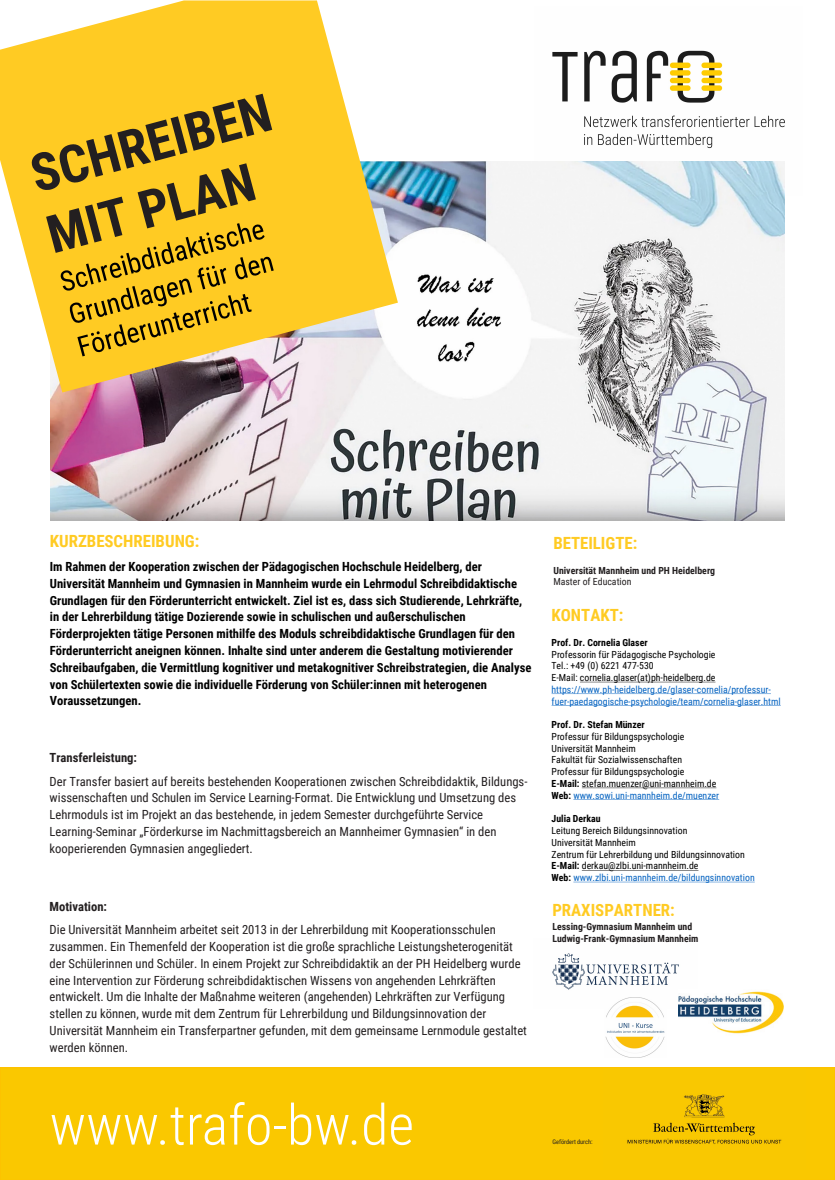
<style>
.page{position:relative;width:835px;height:1180px;background:#fff}
.page>*{position:absolute;margin:0;border:0;box-sizing:border-box;transform-origin:0 0}
.t1{font:300 56px "Roboto Condensed";color:#fff}
.t2{font:700 16.8px "Roboto Condensed";color:#ffcb23}
.t3{font:12.6px/16.8px "Roboto Condensed";color:#231f20}
.t4{font:700 12.6px/16.8px "Roboto Condensed";color:#000}
.t5{font:700 12.6px "Roboto Condensed";color:#231f20}
.t6{font:9.8px/11.8px "Roboto Condensed";color:#000}
.t7{font:9.8px/11.8px "Roboto Condensed";color:#0563c1}
.t8{font:700 9.8px/11.9px "Roboto Condensed";color:#231f20}
.t9{font:700 9.8px "Roboto Condensed";color:#000}
.t10{font:9.8px "Roboto Condensed";color:#231f20}
.t11{font:6.3px "Roboto Condensed";color:#231f20}
.s1{font-weight:700}
.s2{color:#0563c1}
</style>
<div class="page">
<img style="left:552px;top:50px;width:233px;height:145px">
<div style="left:0;top:1067px;width:834px;height:113px;background:#fac800"></div>
<img style="left:603px;top:1069px;width:202px;height:100px">
<img style="left:50px;top:161px;width:734px;height:359px">
<img style="left:552px;top:953px;width:127px;height:45px">
<svg style="left:0;top:0;width:398px;height:392px;fill:#ffcb23"></svg>
<svg style="left:580px;top:682px;width:135px;height:1px"></svg>
<svg style="left:551px;top:693px;width:219px;height:1px"></svg>
<svg style="left:551px;top:705px;width:229px;height:1px"></svg>
<svg style="left:581px;top:787px;width:135px;height:1px"></svg>
<svg style="left:573px;top:799px;width:146px;height:1px"></svg>
<svg style="left:581px;top:870px;width:117px;height:1px"></svg>
<svg style="left:573px;top:882px;width:181px;height:1px"></svg>
<svg style="left:31px;top:94px;width:243px;height:262px;background:#d0a726"></svg>
<img style="left:678px;top:989px;width:105px;height:45px">
<img style="left:605px;top:998px;width:60px;height:59px">
<h2 class="t2" style="left:50px;top:529px;width:151px">KURZBESCHREIBUNG:</h2>
<p class="t4" style="left:50px;top:558px;width:483px">Im Rahmen der Kooperation zwischen der Pädagogischen Hochschule Heidelberg, der Universität Mannheim und Gymnasien in Mannheim wurde ein Lehrmodul Schreibdidaktische Grundlagen für den Förderunterricht entwickelt. Ziel ist es, dass sich Studierende, Lehrkräfte, in der Lehrerbildung tätige Dozierende sowie in schulischen und außerschulischen Förderprojekten tätige Personen mithilfe des Moduls schreibdidaktische Grundlagen für den Förderunterricht aneignen können. Inhalte sind unter anderem die Gestaltung motivierender Schreibaufgaben, die Vermittlung kognitiver und metakognitiver Schreibstrategien, die Analyse von Schülertexten sowie die individuelle Förderung von Schüler:innen mit heterogenen Voraussetzungen.</p>
<p class="t5" style="left:50px;top:749px;width:89px">Transferleistung:</p>
<p class="t3" style="left:50px;top:772px;width:479px">Der Transfer basiert auf bereits bestehenden Kooperationen zwischen Schreibdidaktik, Bildungs&shy;wissenschaften und Schulen im Service Learning-Format. Die Entwicklung und Umsetzung des Lehrmoduls ist im Projekt an das bestehende, in jedem Semester durchgeführte Service Learning-Seminar „Förderkurse im Nachmittagsbereich an Mannheimer Gymnasien“ in den kooperierenden Gymnasien angegliedert.</p>
<p class="t5" style="left:50px;top:898px;width:59px">Motivation:</p>
<p class="t3" style="left:50px;top:921px;width:479px">Die Universität Mannheim arbeitet seit 2013 in der Lehrerbildung mit Kooperationsschulen zusammen. Ein Themenfeld der Kooperation ist die große sprachliche Leistungsheterogenität der Schülerinnen und Schüler. In einem Projekt zur Schreibdidaktik an der PH Heidelberg wurde eine Intervention zur Förderung schreibdidaktischen Wissens von angehenden Lehrkräften entwickelt. Um die Inhalte der Maßnahme weiteren (angehenden) Lehrkräften zur Verfügung stellen zu können, wurde mit dem Zentrum für Lehrerbildung und Bildungsinnovation der Universität Mannheim ein Transferpartner gefunden, mit dem gemeinsame Lernmodule gestaltet werden können.</p>
<h1 class="t1" style="left:50px;top:1085px;width:366px">www.trafo-bw.de</h1>
<h2 class="t2" style="left:553px;top:531px;width:85px">BETEILIGTE:</h2>
<p class="t8" style="left:553px;top:564px;width:163px">Universität Mannheim und PH Heidelberg</p>
<p class="t10" style="left:553px;top:575px;width:79px">Master of Education</p>
<h2 class="t2" style="left:551px;top:603px;width:73px">KONTAKT:</h2>
<p class="t9" style="left:551px;top:635px;width:98px">Prof. Dr. Cornelia Glaser</p>
<p class="t6" style="left:551px;top:648px;width:165px">Professorin für Pädagogische Psychologie<br>Tel.: +49 (0) 6221 477-530<br>E-Mail: cornelia.glaser(at)ph-heidelberg.de</p>
<p class="t7" style="left:551px;top:683px;width:231px">https://www.ph-heidelberg.de/glaser-cornelia/professur&shy;fuer-paedagogische-psychologie/team/cornelia-glaser.html</p>
<p class="t9" style="left:551px;top:718px;width:95px">Prof. Dr. Stefan Münzer</p>
<p class="t6" style="left:551px;top:730px;width:169px">Professur für Bildungspsychologie Universität Mannheim<br>Fakultät für Sozialwissenschaften Professur für Bildungspsychologie<br><span class="s1">E-Mail:</span> stefan.muenzer@uni-mannheim.de <span class="s1">Web:</span> <span class="s2">www.sowi.uni-mannheim.de/muenzer</span></p>
<p class="t9" style="left:551px;top:812px;width:51px">Julia Derkau</p>
<p class="t6" style="left:551px;top:824px;width:205px">Leitung Bereich Bildungsinnovation<br>Universität Mannheim<br>Zentrum für Lehrerbildung und Bildungsinnovation <span class="s1">E-Mail:</span> derkau@zlbi.uni-mannheim.de<br><span class="s1">Web:</span> <span class="s2">www.zlbi.uni-mannheim.de/bildungsinnovation</span></p>
<h2 class="t2" style="left:552px;top:898px;width:124px">PRAXISPARTNER:</h2>
<p class="t8" style="left:552px;top:920px;width:148px">Lessing-Gymnasium Mannheim und<br>Ludwig-Frank-Gymnasium Mannheim</p>
<p class="t11" style="left:552px;top:1136px;width:42px">Gefördert durch:</p>
</div>
